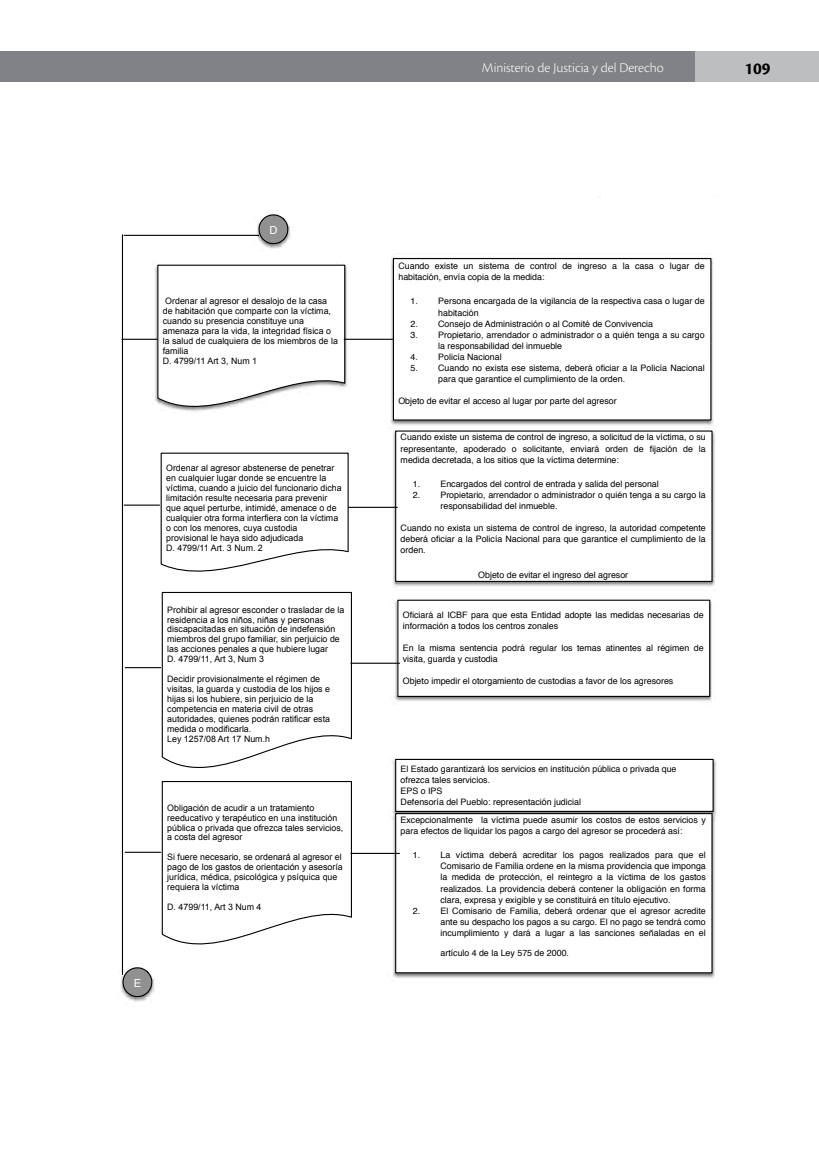
<style>
.page{position:relative;width:819px;height:1166px;background:#fff}
.page>*{position:absolute;margin:0;border:0;box-sizing:border-box;transform-origin:0 0}
.t1{font:700 17.5px "Cronos Pro";color:#000}
.t2{font:300 14px "Cronos Pro";letter-spacing:-.005em;color:#fff}
.t3{font:11.03px "Helvetica";color:#fff}
.t4{font:8.92px/11px "Helvetica";color:#000}
.t5{font:8.92px/10px "Arial";color:#000}
</style>
<div class="page">
<div style="left:0;top:52px;width:696px;height:30px;background:#808285"></div>
<div style="left:695px;top:52px;width:124px;height:30px;background:#bcbec0"></div>
<img style="left:151px;top:265px;width:200px;height:137px">
<img style="left:386px;top:256px;width:328px;height:149px">
<img style="left:388px;top:405px;width:328px;height:183px">
<img style="left:390px;top:599px;width:322px;height:106px">
<img style="left:267px;top:226px;width:24px;height:23px">
<img style="left:392px;top:758px;width:324px;height:50px">
<img style="left:388px;top:808px;width:329px;height:170px">
<img style="left:121px;top:963px;width:34px;height:39px">
<svg style="left:157px;top:264px;width:189px;height:149px"></svg>
<div style="left:393px;top:258px;width:317px;height:161px;background:#fff"></div>
<div style="left:393px;top:258px;width:318px;height:162px;border:1px solid #000"></div>
<div style="left:395px;top:430px;width:316px;height:151px;background:#fff"></div>
<div style="left:395px;top:430px;width:317px;height:152px;border:1px solid #000"></div>
<div style="left:397px;top:600px;width:312px;height:96px;background:#fff"></div>
<div style="left:397px;top:600px;width:313px;height:97px;border:1px solid #000"></div>
<svg style="left:123px;top:213px;width:166px;height:34px"></svg>
<hr style="left:122px;top:235px;width:1px;height:739px;background:#000">
<svg style="left:160px;top:452px;width:192px;height:493px"></svg>
<div style="left:395px;top:759px;width:317px;height:52px;background:#fff"></div>
<div style="left:395px;top:759px;width:318px;height:53px;border:1px solid #000"></div>
<div style="left:395px;top:813px;width:316px;height:159px;background:#fff"></div>
<div style="left:395px;top:813px;width:317px;height:160px;border:1px solid #000"></div>
<svg style="left:120px;top:965px;width:33px;height:34px"></svg>
<hr style="left:122px;top:339px;width:35px;height:1px;background:#000">
<hr style="left:124px;top:504px;width:35px;height:2px;background:#000">
<hr style="left:125px;top:667px;width:36px;height:1px;background:#000">
<hr style="left:125px;top:852px;width:36px;height:1px;background:#000">
<hr style="left:344px;top:339px;width:49px;height:1px;background:#000">
<hr style="left:348px;top:507px;width:49px;height:1px;background:#000">
<hr style="left:351px;top:663px;width:48px;height:1px;background:#000">
<hr style="left:351px;top:853px;width:48px;height:1px;background:#000">
<h2 class="t2" style="left:482px;top:60px;width:183px">Ministerio de Justicia y del Derecho</h2>
<h1 class="t1" style="left:744px;top:58px;width:28px">109</h1>
<p class="t3" style="left:269px;top:221px;width:9px">D</p>
<p class="t5" style="left:163px;top:296px;width:176px">Ordenar al agresor el desalojo de la casa<br>de habitación que comparte con la víctima, cuando su presencia constituye una amenaza para la vida, la integridad física o la salud de cualquiera de los miembros de la familia<br>D. 4799/11 Art 3, Num 1</p>
<p class="t5" style="left:166px;top:463px;width:177px">Ordenar al agresor abstenerse de penetrar en cualquier lugar donde se encuentre la víctima, cuando a juicio del funcionario dicha limitación resulte necesaria para prevenir que aquel perturbe, intimidé, amenace o de cualquier otra forma interfiera con la víctima o con los menores, cuya custodia provisional le haya sido adjudicada<br>D. 4799/11 Art. 3 Num. 2</p>
<p class="t5" style="left:167px;top:604px;width:178px">Prohibir al agresor esconder o trasladar de la residencia a los niños, niñas y personas discapacitadas en situación de indefensión miembros del grupo familiar, sin perjuicio de las acciones penales a que hubiere lugar<br>D. 4799/11, Art 3, Num 3</p>
<p class="t5" style="left:167px;top:674px;width:164px">Decidir provisionalmente el régimen de visitas, la guarda y custodia de los hijos e hijas si los hubiere, sin perjuicio de la competencia en materia civil de otras autoridades, quienes podrán ratificar esta medida o modificarla.<br>Ley 1257/08 Art 17 Num.h</p>
<p class="t5" style="left:167px;top:802px;width:177px">Obligación de acudir a un tratamiento reeducativo y terapéutico en una institución pública o privada que ofrezca tales servicios, a costa del agresor</p>
<p class="t5" style="left:167px;top:852px;width:177px">Si fuere necesario, se ordenará al agresor el pago de los gastos de orientación y asesoría jurídica, médica, psicológica y psíquica que requiera la víctima</p>
<p class="t5" style="left:167px;top:902px;width:96px">D. 4799/11, Art 3 Num 4</p>
<p class="t3" style="left:134px;top:974px;width:9px">E</p>
<p class="t4" style="left:398px;top:261px;width:308px">Cuando existe un sistema de control de ingreso a la casa o lugar de habitación, envía copia de la medida:</p>
<p class="t4" style="left:438px;top:296px;width:268px;text-indent:-28px">1. Persona encargada de la vigilancia de la respectiva casa o lugar de habitación</p>
<p class="t4" style="left:410px;top:318px;width:244px">2. Consejo de Administración o al Comité de Convivencia</p>
<p class="t4" style="left:438px;top:329px;width:268px;text-indent:-28px">3. Propietario, arrendador o administrador o a quién tenga a su cargo la responsabilidad del inmueble</p>
<p class="t4" style="left:410px;top:351px;width:93px">4. Policía Nacional</p>
<p class="t4" style="left:438px;top:362px;width:268px;text-indent:-28px">5. Cuando no exista ese sistema, deberá oficiar a la Policía Nacional para que garantice el cumplimiento de la orden.</p>
<p class="t4" style="left:398px;top:396px;width:220px">Objeto de evitar el acceso al lugar por parte del agresor</p>
<p class="t4" style="left:400px;top:432px;width:307px;text-align:justify">Cuando existe un sistema de control de ingreso, a solicitud de la víctima, o su representante, apoderado o solicitante, enviará orden de fijación de la medida decretada, a los sitios que la víctima determine:</p>
<p class="t4" style="left:413px;top:478px;width:247px">1. Encargados del control de entrada y salida del personal</p>
<p class="t4" style="left:440px;top:489px;width:267px;text-indent:-28px">2. Propietario, arrendador o administrador o quién tenga a su cargo la responsabilidad del inmueble.</p>
<p class="t4" style="left:400px;top:523px;width:307px;text-align:justify">Cuando no exista un sistema de control de ingreso, la autoridad competente deberá oficiar a la Policía Nacional para que garantice el cumplimiento de la orden.</p>
<p class="t4" style="left:478px;top:569px;width:151px">Objeto de evitar el ingreso del agresor</p>
<p class="t4" style="left:403px;top:609px;width:302px">Oficiará al ICBF para que esta Entidad adopte las medidas necesarias de información a todos los centros zonales</p>
<p class="t4" style="left:403px;top:643px;width:302px">En la misma sentencia podrá regular los temas atinentes al régimen de visita, guarda y custodia</p>
<p class="t4" style="left:403px;top:676px;width:272px">Objeto impedir el otorgamiento de custodias a favor de los agresores</p>
<p class="t4" style="left:400px;top:763px;width:277px">El Estado garantizará los servicios en institución pública o privada que ofrezca tales servicios.<br>EPS o IPS<br>Defensoría del Pueblo: representación judicial</p>
<p class="t4" style="left:400px;top:814px;width:307px">Excepcionalmente la víctima puede asumir los costos de estos servicios y para efectos de liquidar los pagos a cargo del agresor se procederá así:</p>
<p class="t4" style="left:440px;top:850px;width:267px;text-align:justify;text-indent:-28px">1. La víctima deberá acreditar los pagos realizados para que el Comisario de Familia ordene en la misma providencia que imponga la medida de protección, el reintegro a la víctima de los gastos realizados. La providencia deberá contener la obligación en forma clara, expresa y exigible y se constituirá en título ejecutivo.</p>
<p class="t4" style="left:440px;top:905px;width:267px;text-align:justify;text-indent:-28px">2. El Comisario de Familia, deberá ordenar que el agresor acredite ante su despacho los pagos a su cargo. El no pago se tendrá como incumplimiento y dará a lugar a las sanciones señaladas en el</p>
<p class="t4" style="left:440px;top:947px;width:130px">artículo 4 de la Ley 575 de 2000.</p>
</div>
